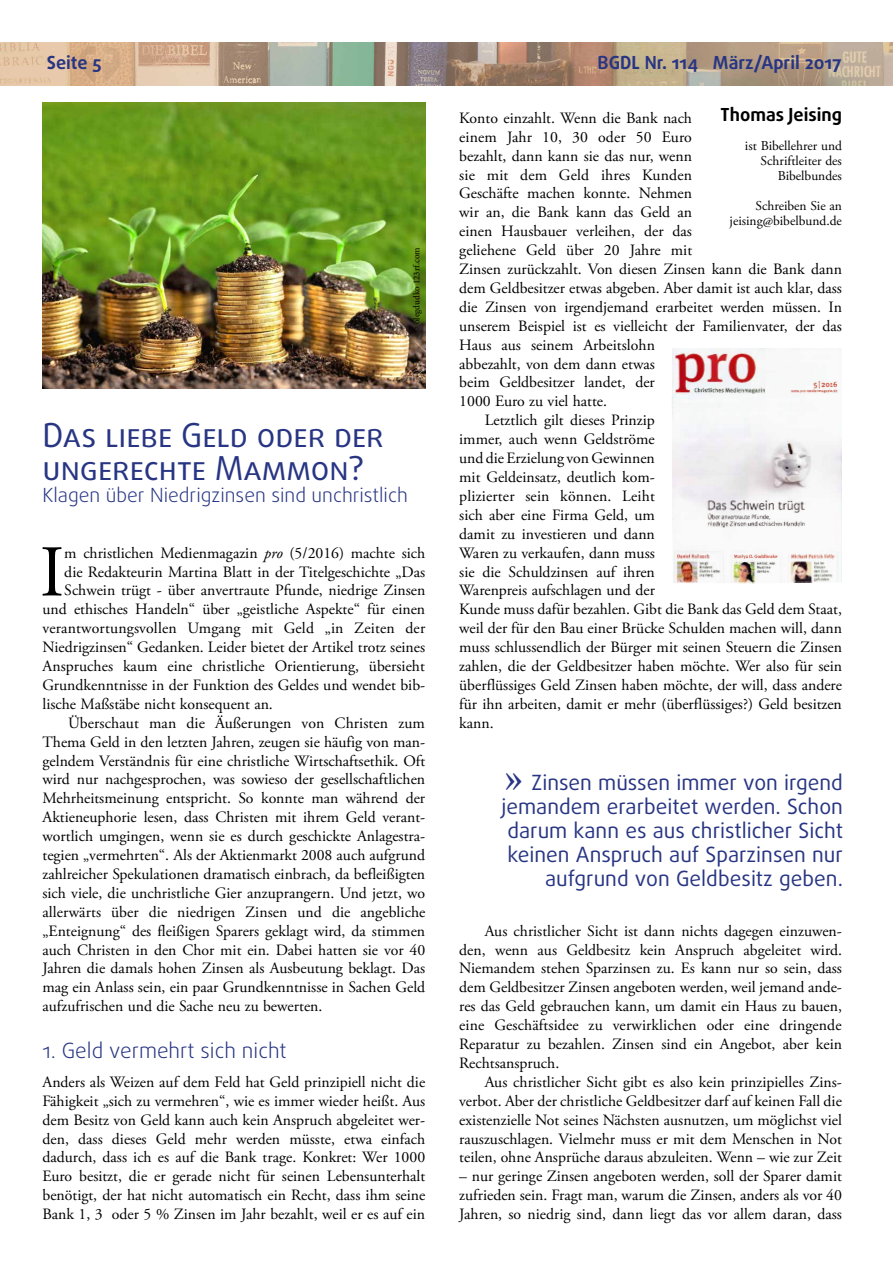
<style>
.page{position:relative;width:893px;height:1263px;background:#fff}
.page>*{position:absolute;margin:0;border:0;box-sizing:border-box;transform-origin:0 0}
.t1{font:72.75px "Adobe Garamond Pro";color:#000}
.t2{font:33px/33px "Daxline Pro";color:#283583}
.t3{font:21px/24px "Daxline Pro";color:#283583;text-align:right}
.t4{font:300 21px "Daxline Pro";color:#283583}
.t5{font:300 19.5px "Daxline Pro";color:#283583}
.t6{font:700 18px "Daxline Pro";color:#283583}
.t7{font:700 18px "Daxline Pro";color:#000}
.t8{font:15.75px/18.9px "Adobe Garamond Pro";color:#000;text-align:justify}
.t9{font:13.5px/15px "Adobe Garamond Pro";color:#000;text-align:right}
.t10{font:9px "Minion Pro";color:#000}
.s1{font-style:italic}
.s2{font-family:"Lido STFCE";font-size:36px}
</style>
<div class="page">
<img style="left:0;top:43px;width:893px;height:42px">
<img style="left:43px;top:103px;width:382px;height:285px">
<img style="left:672px;top:348px;width:170px;height:235px">
<p class="t6" style="left:47px;top:51px;width:56px">Seite 5</p>
<p class="t6" style="left:598px;top:51px;width:246px">BGDL Nr. 114 März/April 2017</p>
<p class="t10" style="left:411px;top:333px;width:87px;rotate:-90deg">© olegdudko 123rf.com</p>
<h2 class="t2" style="left:43px;top:419px;width:343px">Das liebe Geld oder der ungerechte Mammon?</h2>
<p class="t5" style="left:43px;top:482px;width:367px">Klagen über Niedrigzinsen sind unchristlich</p>
<h1 class="t1" style="left:40px;top:529px;width:26px">I</h1>
<p class="t8" style="left:64px;top:544px;width:362px">m christlichen Medienmagazin <span class="s1">pro</span> (5/2016) machte sich</p>
<p class="t8" style="left:64px;top:563px;width:362px">die Redakteurin Martina Blatt in der Titelgeschichte „Das</p>
<p class="t8" style="left:64px;top:581px;width:362px">Schwein trügt - über anvertraute Pfunde, niedrige Zinsen</p>
<p class="t8" style="left:43px;top:600px;width:384px">und ethisches Handeln“ über „geistliche Aspekte“ für einen</p>
<p class="t8" style="left:43px;top:619px;width:384px">verantwortungsvollen Umgang mit Geld „in Zeiten der</p>
<p class="t8" style="left:43px;top:638px;width:384px">Niedrigzinsen“ Gedanken. Leider bietet der Artikel trotz seines</p>
<p class="t8" style="left:43px;top:657px;width:384px">Anspruches kaum eine christliche Orientierung, übersieht</p>
<p class="t8" style="left:43px;top:676px;width:384px">Grundkenntnisse in der Funktion des Geldes und wendet bib-</p>
<p class="t8" style="left:43px;top:695px;width:232px">lische Maßstäbe nicht konsequent an.</p>
<p class="t8" style="left:68px;top:714px;width:358px">Überschaut man die Äußerungen von Christen zum</p>
<p class="t8" style="left:43px;top:733px;width:384px">Thema Geld in den letzten Jahren, zeugen sie häufig von man-</p>
<p class="t8" style="left:43px;top:752px;width:384px">gelndem Verständnis für eine christliche Wirtschaftsethik. Oft</p>
<p class="t8" style="left:43px;top:770px;width:384px">wird nur nachgesprochen, was sowieso der gesellschaftlichen</p>
<p class="t8" style="left:43px;top:789px;width:384px">Mehrheitsmeinung entspricht. So konnte man während der</p>
<p class="t8" style="left:43px;top:808px;width:384px">Aktieneuphorie lesen, dass Christen mit ihrem Geld verant-</p>
<p class="t8" style="left:43px;top:827px;width:383px">wortlich umgingen, wenn sie es durch geschickte Anlagestra-</p>
<p class="t8" style="left:43px;top:846px;width:384px">tegien „vermehrten“. Als der Aktienmarkt 2008 auch aufgrund</p>
<p class="t8" style="left:43px;top:865px;width:384px">zahlreicher Spekulationen dramatisch einbrach, da befleißigten</p>
<p class="t8" style="left:43px;top:884px;width:384px">sich viele, die unchristliche Gier anzuprangern. Und jetzt, wo</p>
<p class="t8" style="left:43px;top:903px;width:384px">allerwärts über die niedrigen Zinsen und die angebliche</p>
<p class="t8" style="left:43px;top:922px;width:384px">„Enteignung“ des fleißigen Sparers geklagt wird, da stimmen</p>
<p class="t8" style="left:43px;top:941px;width:384px">auch Christen in den Chor mit ein. Dabei hatten sie vor 40</p>
<p class="t8" style="left:43px;top:959px;width:384px">Jahren die damals hohen Zinsen als Ausbeutung beklagt. Das</p>
<p class="t8" style="left:43px;top:978px;width:384px">mag ein Anlass sein, ein paar Grundkenntnisse in Sachen Geld</p>
<p class="t8" style="left:43px;top:997px;width:281px">aufzufrischen und die Sache neu zu bewerten.</p>
<h3 class="t4" style="left:43px;top:1037px;width:246px">1. Geld vermehrt sich nicht</h3>
<p class="t8" style="left:43px;top:1073px;width:384px">Anders als Weizen auf dem Feld hat Geld prinzipiell nicht die Fähigkeit „sich zu vermehren“, wie es immer wieder heißt. Aus dem Besitz von Geld kann auch kein Anspruch abgeleitet wer&shy;den, dass dieses Geld mehr werden müsste, etwa einfach dadurch, dass ich es auf die Bank trage. Konkret: Wer 1000<br>Euro besitzt, die er gerade nicht für seinen Lebensunterhalt benötigt, der hat nicht automatisch ein Recht, dass ihm seine Bank 1, 3 oder 5 % Zinsen im Jahr bezahlt, weil er es auf ein</p>
<p class="t7" style="left:720px;top:102px;width:123px">Thomas Jeising</p>
<p class="t9" style="left:745px;top:139px;width:98px">ist Bibellehrer und<br>Schriftleiter des<br>Bibelbundes</p>
<p class="t9" style="left:730px;top:199px;width:114px">Schreiben Sie an jeising@bibelbund.de</p>
<p class="t8" style="left:459px;top:109px;width:234px">Konto einzahlt. Wenn die Bank nach</p>
<p class="t8" style="left:459px;top:128px;width:234px">einem Jahr 10, 30 oder 50 Euro</p>
<p class="t8" style="left:459px;top:147px;width:234px">bezahlt, dann kann sie das nur, wenn</p>
<p class="t8" style="left:459px;top:166px;width:234px">sie mit dem Geld ihres Kunden</p>
<p class="t8" style="left:459px;top:185px;width:234px">Geschäfte machen konnte. Nehmen</p>
<p class="t8" style="left:459px;top:203px;width:234px">wir an, die Bank kann das Geld an</p>
<p class="t8" style="left:459px;top:222px;width:234px">einen Hausbauer verleihen, der das</p>
<p class="t8" style="left:459px;top:241px;width:234px">geliehene Geld über 20 Jahre mit</p>
<p class="t8" style="left:459px;top:260px;width:384px">Zinsen zurückzahlt. Von diesen Zinsen kann die Bank dann</p>
<p class="t8" style="left:459px;top:279px;width:384px">dem Geldbesitzer etwas abgeben. Aber damit ist auch klar, dass</p>
<p class="t8" style="left:459px;top:298px;width:384px">die Zinsen von irgendjemand erarbeitet werden müssen. In</p>
<p class="t8" style="left:459px;top:317px;width:384px">unserem Beispiel ist es vielleicht der Familienvater, der das</p>
<p class="t8" style="left:459px;top:336px;width:197px">Haus aus seinem Arbeitslohn</p>
<p class="t8" style="left:459px;top:355px;width:197px">abbezahlt, von dem dann etwas</p>
<p class="t8" style="left:459px;top:374px;width:197px">beim Geldbesitzer landet, der</p>
<p class="t8" style="left:459px;top:392px;width:149px">1000 Euro zu viel hatte.</p>
<p class="t8" style="left:485px;top:411px;width:172px">Letztlich gilt dieses Prinzip</p>
<p class="t8" style="left:459px;top:430px;width:197px">immer, auch wenn Geldströme</p>
<p class="t8" style="left:459px;top:449px;width:197px">und die Erzielung von Gewinnen</p>
<p class="t8" style="left:459px;top:468px;width:197px">mit Geldeinsatz, deutlich kom-</p>
<p class="t8" style="left:459px;top:487px;width:197px">plizierter sein können. Leiht</p>
<p class="t8" style="left:459px;top:506px;width:197px">sich aber eine Firma Geld, um</p>
<p class="t8" style="left:459px;top:525px;width:197px">damit zu investieren und dann</p>
<p class="t8" style="left:459px;top:544px;width:197px">Waren zu verkaufen, dann muss</p>
<p class="t8" style="left:459px;top:563px;width:197px">sie die Schuldzinsen auf ihren</p>
<p class="t8" style="left:459px;top:581px;width:197px">Warenpreis aufschlagen und der</p>
<p class="t8" style="left:459px;top:600px;width:384px">Kunde muss dafür bezahlen. Gibt die Bank das Geld dem Staat,</p>
<p class="t8" style="left:459px;top:619px;width:384px">weil der für den Bau einer Brücke Schulden machen will, dann</p>
<p class="t8" style="left:459px;top:638px;width:384px">muss schlussendlich der Bürger mit seinen Steuern die Zinsen</p>
<p class="t8" style="left:459px;top:657px;width:384px">zahlen, die der Geldbesitzer haben möchte. Wer also für sein</p>
<p class="t8" style="left:459px;top:676px;width:384px">überflüssiges Geld Zinsen haben möchte, der will, dass andere</p>
<p class="t8" style="left:459px;top:695px;width:384px">für ihn arbeiten, damit er mehr (überflüssiges?) Geld besitzen</p>
<p class="t8" style="left:459px;top:714px;width:36px">kann.</p>
<h3 class="t3" style="left:501px;top:770px;width:343px"><span class="s2">»</span> Zinsen müssen immer von irgend jemandem erarbeitet werden. Schon darum kann es aus christlicher Sicht keinen Anspruch auf Sparzinsen nur aufgrund von Geldbesitz geben.</h3>
<p class="t8" style="left:459px;top:922px;width:384px;text-indent:26px">Aus christlicher Sicht ist dann nichts dagegen einzuwen&shy;den, wenn aus Geldbesitz kein Anspruch abgeleitet wird.<br>Niemandem stehen Sparzinsen zu. Es kann nur so sein, dass dem Geldbesitzer Zinsen angeboten werden, weil jemand ande&shy;res das Geld gebrauchen kann, um damit ein Haus zu bauen, eine Geschäftsidee zu verwirklichen oder eine dringende Reparatur zu bezahlen. Zinsen sind ein Angebot, aber kein Rechtsanspruch.</p>
<p class="t8" style="left:459px;top:1073px;width:384px;text-indent:26px">Aus christlicher Sicht gibt es also kein prinzipielles Zins&shy;verbot. Aber der christliche Geldbesitzer darf auf keinen Fall die existenzielle Not seines Nächsten ausnutzen, um möglichst viel rauszuschlagen. Vielmehr muss er mit dem Menschen in Not teilen, ohne Ansprüche daraus abzuleiten. Wenn – wie zur Zeit</p>
<p class="t8" style="left:459px;top:1167px;width:384px">– nur geringe Zinsen angeboten werden, soll der Sparer damit zufrieden sein. Fragt man, warum die Zinsen, anders als vor 40<br>Jahren, so niedrig sind, dann liegt das vor allem daran, dass</p>
</div>
